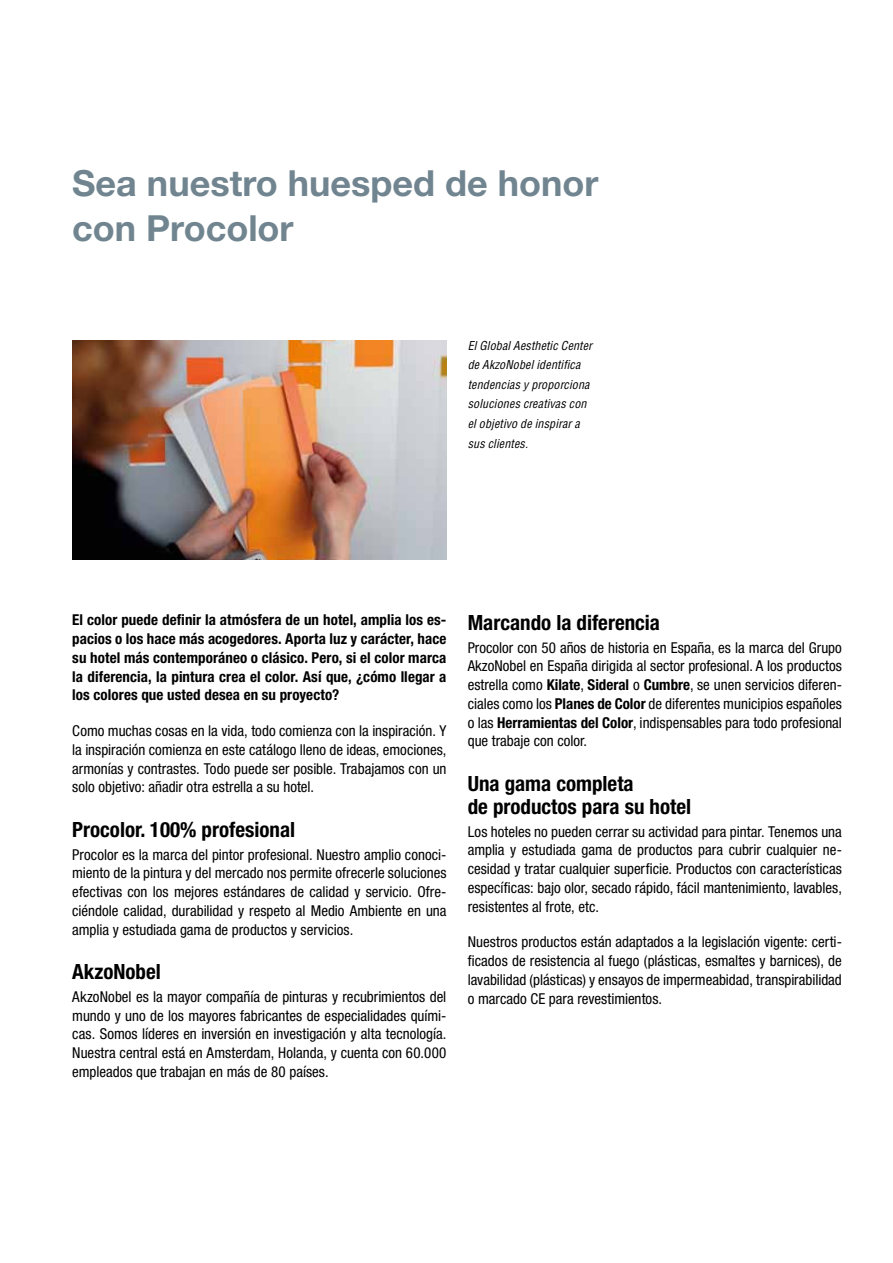
<style>
.page{position:relative;width:893px;height:1263px;background:#fff}
.page>*{position:absolute;margin:0;border:0;box-sizing:border-box;transform-origin:0 0}
.t1{font:700 36px/45px "Helvetica Neue LT Pro";color:#718590}
.t2{font:700 condensed 21px/23px "Helvetica Neue LT Pro";color:#000}
.t3{font:condensed 15px/18.8px "Helvetica Neue LT Pro";color:#000;text-align:justify}
.t4{font:700 condensed 15px/18.8px "Helvetica Neue LT Pro";letter-spacing:.005em;color:#000;text-align:justify}
.t5{font:italic condensed 12px/19.5px "Helvetica";letter-spacing:.015em;color:#000}
.s1{font-weight:700}
</style>
<div class="page">
<img style="left:72px;top:340px;width:374px;height:220px">
<h1 class="t1" style="left:72px;top:160px;width:528px">Sea nuestro huesped de honor con Procolor</h1>
<p class="t5" style="left:468px;top:336px;width:126px">El Global Aesthetic Center de AkzoNobel identifica tendencias y proporciona soluciones creativas con el objetivo de inspirar a sus clientes.</p>
<p class="t4" style="left:72px;top:610px;width:376px">El color puede definir la atmósfera de un hotel, amplia los es&shy;pacios o los hace más acogedores. Aporta luz y carácter, hace su hotel más contemporáneo o clásico. Pero, si el color marca la diferencia, la pintura crea el color. Así que, ¿cómo llegar a los colores que usted desea en su proyecto?</p>
<p class="t3" style="left:72px;top:721px;width:376px">Como muchas cosas en la vida, todo comienza con la inspiración. Y la inspiración comienza en este catálogo lleno de ideas, emociones, armonías y contrastes. Todo puede ser posible. Trabajamos con un solo objetivo: añadir otra estrella a su hotel.</p>
<h2 class="t2" style="left:72px;top:817px;width:224px">Procolor. 100% profesional</h2>
<p class="t3" style="left:72px;top:845px;width:376px">Procolor es la marca del pintor profesional. Nuestro amplio conoci&shy;miento de la pintura y del mercado nos permite ofrecerle soluciones efectivas con los mejores estándares de calidad y servicio. Ofre&shy;ciéndole calidad, durabilidad y respeto al Medio Ambiente en una amplia y estudiada gama de productos y servicios.</p>
<h2 class="t2" style="left:72px;top:960px;width:90px">AkzoNobel</h2>
<p class="t3" style="left:72px;top:987px;width:376px">AkzoNobel es la mayor compañía de pinturas y recubrimientos del mundo y uno de los mayores fabricantes de especialidades quími&shy;cas. Somos líderes en inversión en investigación y alta tecnología.<br>Nuestra central está en Amsterdam, Holanda, y cuenta con 60.000 empleados que trabajan en más de 80 países.</p>
<h2 class="t2" style="left:468px;top:610px;width:194px">Marcando la diferencia</h2>
<p class="t3" style="left:468px;top:638px;width:376px">Procolor con 50 años de historia en España, es la marca del Grupo AkzoNobel en España dirigida al sector profesional. A los productos estrella como <span class="s1">Kilate</span>, <span class="s1">Sideral</span> o <span class="s1">Cumbre</span>, se unen servicios diferen&shy;ciales como los <span class="s1">Planes de Color</span> de diferentes municipios españoles o las <span class="s1">Herramientas del Color</span>, indispensables para todo profesional que trabaje con color.</p>
<h2 class="t2" style="left:468px;top:771px;width:225px">Una gama completa<br>de productos para su hotel</h2>
<p class="t3" style="left:468px;top:822px;width:376px">Los hoteles no pueden cerrar su actividad para pintar. Tenemos una amplia y estudiada gama de productos para cubrir cualquier ne&shy;cesidad y tratar cualquier superficie. Productos con características específicas: bajo olor, secado rápido, fácil mantenimiento, lavables, resistentes al frote, etc.</p>
<p class="t3" style="left:468px;top:933px;width:376px">Nuestros productos están adaptados a la legislación vigente: certi&shy;ficados de resistencia al fuego (plásticas, esmaltes y barnices), de lavabilidad (plásticas) y ensayos de impermeabidad, transpirabilidad o marcado CE para revestimientos.</p>
</div>
